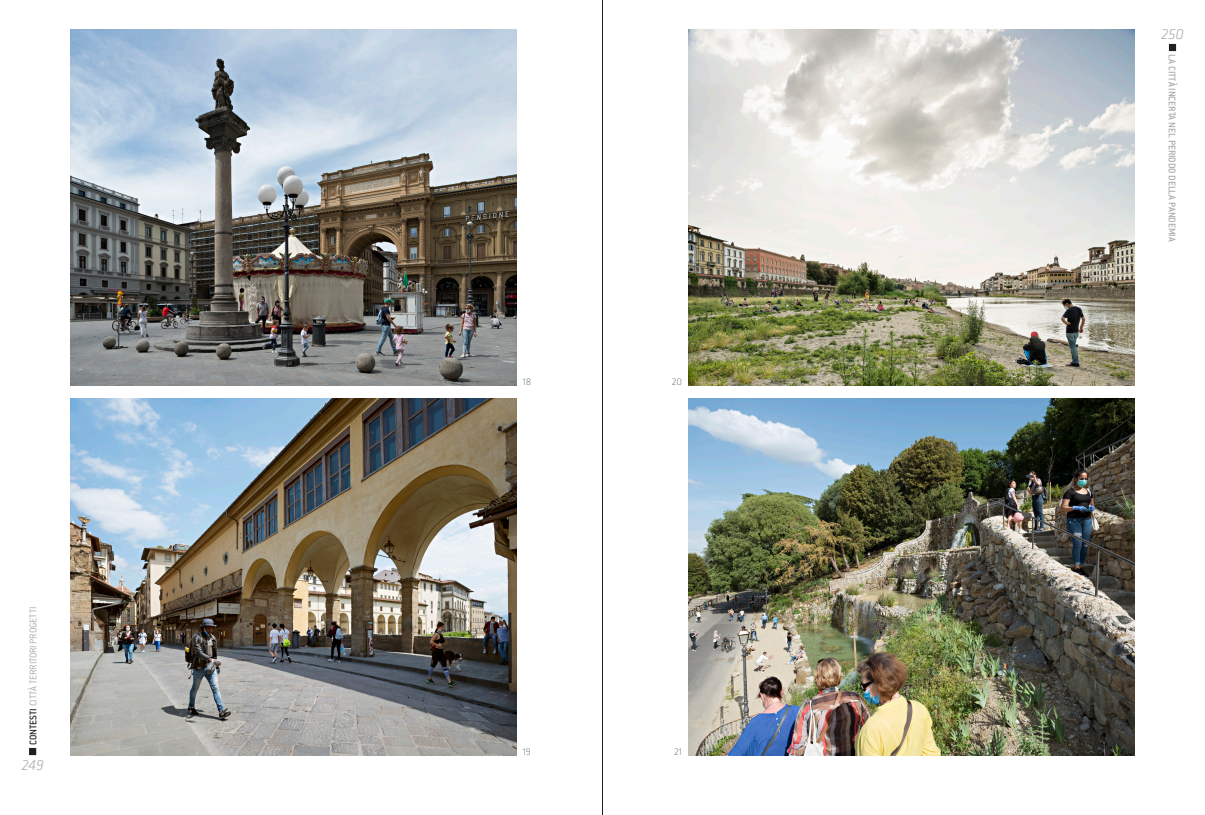
<style>
.page{position:relative;width:1205px;height:815px;background:#fff}
.page>*{position:absolute;margin:0;border:0;box-sizing:border-box;transform-origin:0 0}
.t1{font:italic 300 15px "Klavika";color:#a8a9ad}
.t2{font:500 10.62px "Conduit ITC";letter-spacing:-.01em;color:#a8a9ad}
.t3{font:300 10.62px "Conduit ITC";letter-spacing:-.01em;color:#a8a9ad}
.Dida__Citazioni_picc{font:300 10px "Klavika";letter-spacing:-.01em;color:#808285}
.s1{font-weight:500;color:#231f20}
</style>
<div class="page">
<div style="left:29px;top:748px;width:7px;height:7px;border:1px solid #231f20"></div>
<div style="left:1169px;top:44px;width:7px;height:7px;border:1px solid #231f20"></div>
<hr style="left:602px;top:0;width:1px;height:815px;background:#231f20">
<img style="left:71px;top:29px;width:446px;height:357px">
<img style="left:689px;top:29px;width:445px;height:356px">
<img style="left:689px;top:399px;width:445px;height:356px">
<img style="left:71px;top:399px;width:446px;height:356px">
<p class="t3" style="left:27px;top:745px;width:140px;rotate:-90deg"><span class="s1">CONTESTI</span> CITTÀ TERRITORI PROGETTI</p>
<h1 class="t1" style="left:22px;top:756px;width:24px">249</h1>
<p class="Dida__Citazioni_picc" style="left:523px;top:376px;width:10px">18</p>
<p class="Dida__Citazioni_picc" style="left:672px;top:376px;width:12px">20</p>
<p class="Dida__Citazioni_picc" style="left:523px;top:746px;width:10px">19</p>
<p class="Dida__Citazioni_picc" style="left:674px;top:746px;width:10px">21</p>
<h1 class="t1" style="left:1161px;top:25px;width:24px">250</h1>
<p class="t2" style="left:1178px;top:54px;width:189px;rotate:90deg">LA CITTÀ INCERTA NEL PERIODO DELLA PANDEMIA</p>
</div>
